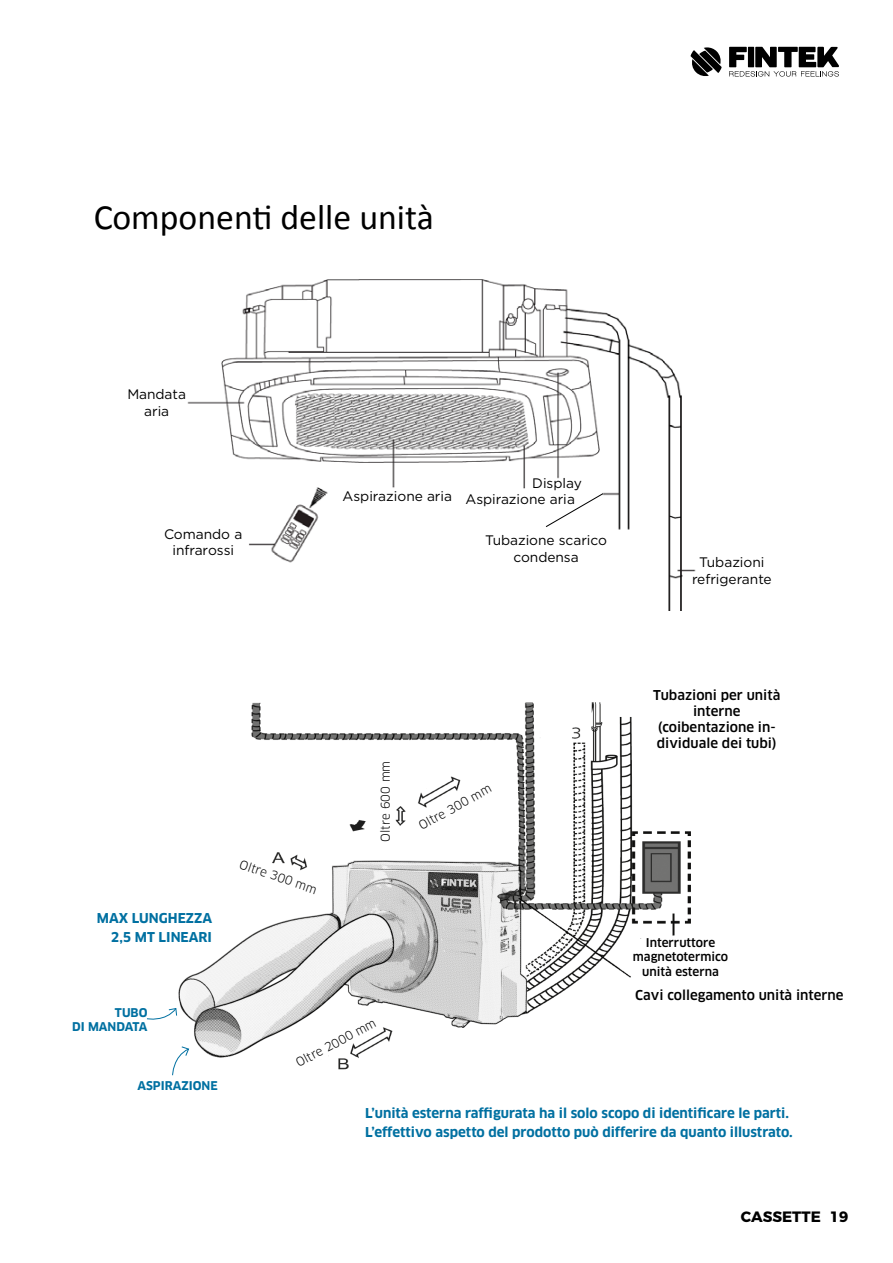
<style>
.page{position:relative;width:893px;height:1263px;background:#fff}
.page>*{position:absolute;margin:0;border:0;box-sizing:border-box;transform-origin:0 0}
.t1{font:35.7px "Calibri";color:#000}
.t2{font:700 15px "Montserrat";color:#000}
.t3{font:13.8px/16.5px "Gotham";letter-spacing:-.005em;color:#000;text-align:center}
.t4{font:700 13.35px/19.2px "Clan OT";color:#0070a1}
.t5{font:500 13.35px/15.9px "Clan OT";color:#000;text-align:center}
.t6{font:11.85px "Clan OT";color:#000}
.t7{font:500 11.85px/14.2px "Clan OT";color:#000;text-align:center}
.t8{font:700 11.85px/13.4px "Clan OT";color:#0070a1;text-align:right}
</style>
<div class="page">
<img style="left:187px;top:279px;width:509px;height:331px">
<svg style="left:545px;top:492px;width:59px;height:36px"></svg>
<img style="left:177px;top:702px;width:514px;height:368px">
<svg style="left:172px;top:1046px;width:17px;height:30px"></svg>
<svg style="left:147px;top:1008px;width:30px;height:12px"></svg>
<svg style="left:690px;top:47px;width:32px;height:29px"></svg>
<svg style="left:729px;top:47px;width:110px;height:30px"></svg>
<h1 class="t1" style="left:93px;top:205px;width:342px">Componenti delle unità</h1>
<p class="t3" style="left:127px;top:386px;width:60px">Mandata aria</p>
<p class="t3" style="left:164px;top:525px;width:80px">Comando a infrarossi</p>
<p class="t3" style="left:532px;top:474px;width:51px">Display</p>
<p class="t3" style="left:343px;top:489px;width:234px">Aspirazione aria Aspirazione aria</p>
<p class="t3" style="left:485px;top:532px;width:124px">Tubazione scarico condensa</p>
<p class="t3" style="left:692px;top:554px;width:81px">Tubazioni refrigerante</p>
<p class="t4" style="left:97px;top:908px;width:117px;text-align:right">MAX LUNGHEZZA<br>2,5 MT LINEARI</p>
<p class="t6" style="left:242px;top:857px;width:82px;rotate:19deg">Oltre 300 mm</p>
<p class="t3" style="left:229px;top:861px;width:60px">Mandata</p>
<p class="t6" style="left:378px;top:842px;width:82px;rotate:-90deg">Oltre 600 mm</p>
<p class="t8" style="left:72px;top:1006px;width:77px">TUBO<br>DI MANDATA</p>
<p class="t8" style="left:137px;top:1079px;width:82px">ASPIRAZIONE</p>
<p class="t6" style="left:293px;top:1057px;width:90px;rotate:-28deg">Oltre 2000 mm</p>
<p class="t6" style="left:416px;top:820px;width:82px;rotate:-29deg">Oltre 300 mm</p>
<p class="t5" style="left:653px;top:687px;width:129px">Tubazioni per unità interne (coibentazione in&shy;dividuale dei tubi)</p>
<p class="t7" style="left:633px;top:936px;width:97px">Interruttore magnetotermico unità esterna</p>
<p class="t5" style="left:635px;top:987px;width:210px">Cavi collegamento unità interne</p>
<p class="t4" style="left:365px;top:1104px;width:429px">L’unità esterna raffigurata ha il solo scopo di identificare le parti.<br>L’effettivo aspetto del prodotto può differire da quanto illustrato.</p>
<p class="t2" style="left:741px;top:1204px;width:109px">CASSETTE 19</p>
</div>
